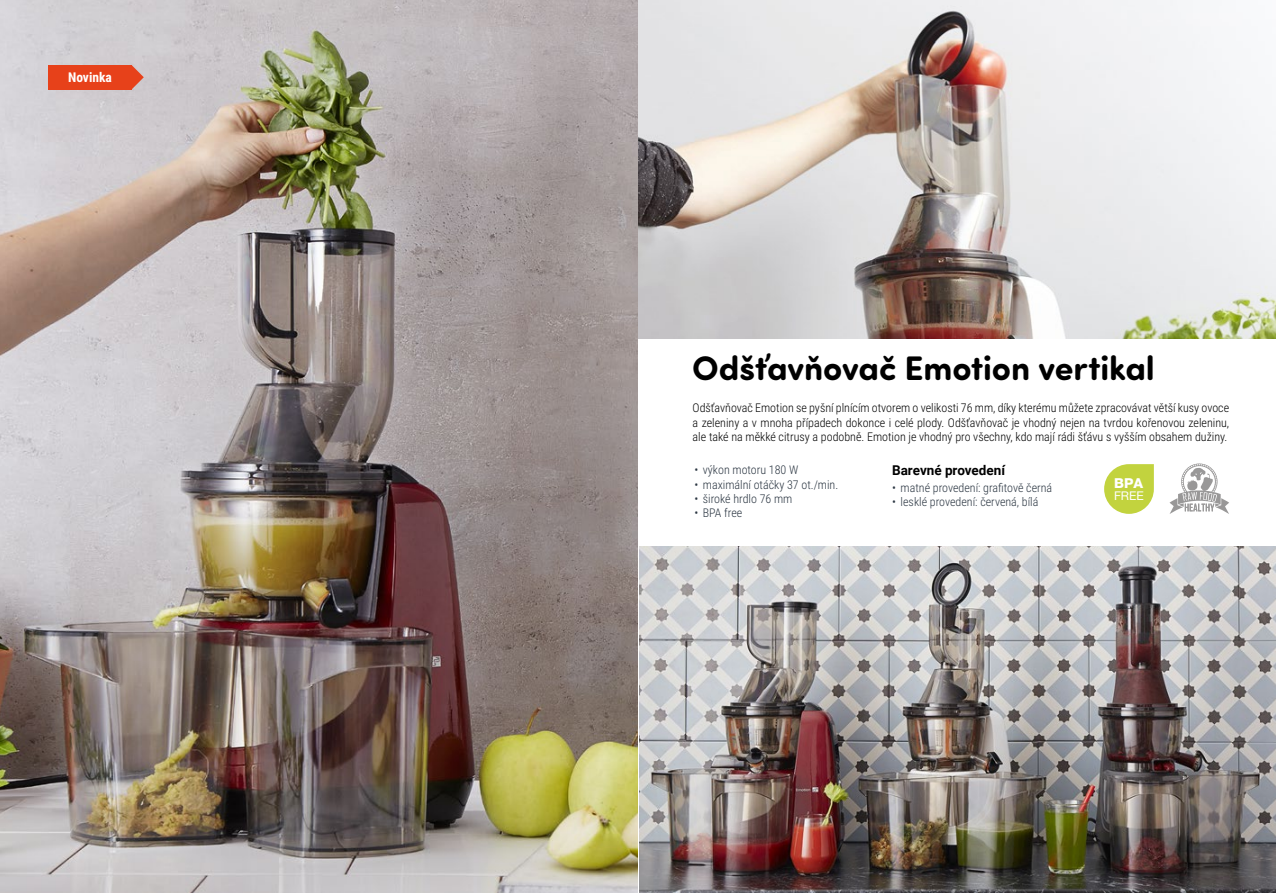
<style>
.page{position:relative;width:1276px;height:893px;background:#fff}
.page>*{position:absolute;margin:0;border:0;box-sizing:border-box;transform-origin:0 0}
.t1{font:700 34.2px "Sofia Pro Soft";letter-spacing:-.005em;color:#000}
.t2{font:800 13.8px "Helvetica Neue LT Pro";color:#fff}
.t3{font:700 13.5px "Roboto";color:#000}
.t4{font:700 13.5px "Roboto Condensed";color:#fff}
.t5{font:300 12px/14.4px "Roboto Condensed";color:#000;text-align:justify}
.t6{font:300 12px "Roboto Condensed";color:#2a3541}
.t7{font:12px "Helvetica Neue LT Pro";color:#fff}
</style>
<div class="page">
<img style="left:0;top:0;width:638px;height:893px">
<div style="left:48px;top:65px;width:84px;height:24px;background:#e7411a"></div>
<svg style="left:132px;top:65px;width:12px;height:24px"></svg>
<img style="left:639px;top:547px;width:637px;height:346px">
<svg style="left:1104px;top:464px;width:50px;height:50px"></svg>
<svg style="left:1169px;top:463px;width:60px;height:51px"></svg>
<img style="left:638px;top:0;width:638px;height:338px">
<p class="t4" style="left:68px;top:68px;width:45px">Novinka</p>
<h1 class="t1" style="left:692px;top:343px;width:464px">Odšťavňovač Emotion vertikal</h1>
<p class="t5" style="left:692px;top:400px;width:538px">Odšťavňovač Emotion se pyšní plnícím otvorem o velikosti 76 mm, díky kterému můžete zpracovávat větší kusy ovoce a zeleniny a v mnoha případech dokonce i celé plody. Odšťavňovač je vhodný nejen na tvrdou kořenovou zeleninu, ale také na měkké citrusy a podobně. Emotion je vhodný pro všechny, kdo mají rádi šťávu s vyšším obsahem dužiny.</p>
<p class="t2" style="left:1114px;top:475px;width:30px">BPA</p>
<p class="t7" style="left:1114px;top:489px;width:31px">FREE</p>
<p class="t3" style="left:892px;top:460px;width:114px">Barevné provedení</p>
<p class="t6" style="left:892px;top:479px;width:162px">• matné provedení: grafitově černá</p>
<p class="t6" style="left:892px;top:493px;width:148px">• lesklé provedení: červená, bílá</p>
<p class="t6" style="left:694px;top:461px;width:106px">• výkon motoru 180 W</p>
<p class="t6" style="left:694px;top:476px;width:145px">• maximální otáčky 37 ot./min.</p>
<p class="t6" style="left:694px;top:490px;width:99px">• široké hrdlo 76 mm</p>
<p class="t6" style="left:694px;top:505px;width:49px">• BPA free</p>
</div>
